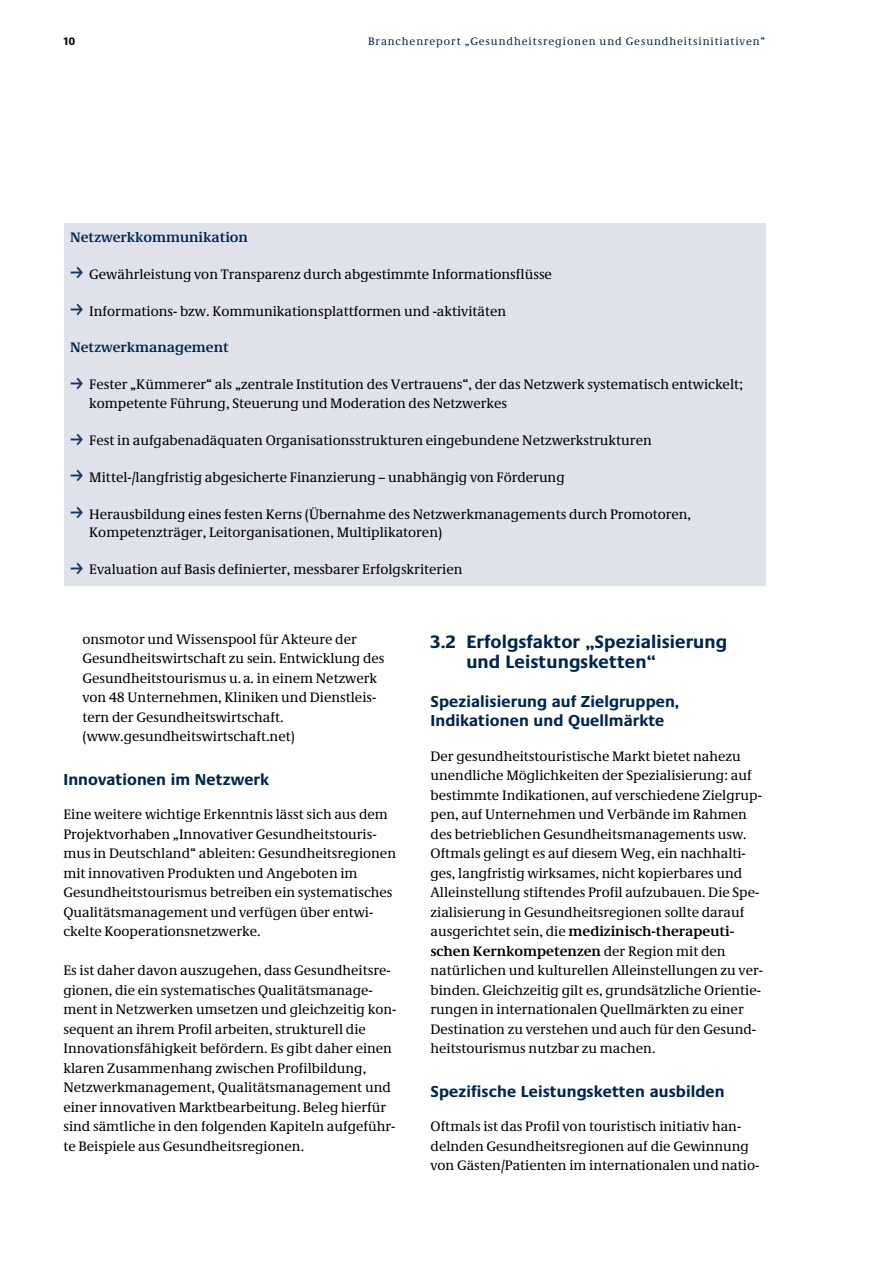
<style>
.page{position:relative;width:893px;height:1263px;background:#fff}
.page>*{position:absolute;margin:0;border:0;box-sizing:border-box;transform-origin:0 0}
.t1{font:700 18.75px/19.5px "Neue Praxis";letter-spacing:.005em;color:#002750}
.t2{font:700 16.5px/19.5px "Neue Praxis";letter-spacing:.005em;color:#002750}
.t3{font:14.25px/19.5px "Neue Demos";color:#000}
.t4{font:700 14.25px "Neue Demos";color:#002750}
.t5{font:11.25px "Neue Demos";letter-spacing:.08em;color:#002750}
.t6{font:700 11.25px "Neue Praxis";color:#000}
.s1{font-weight:700}
</style>
<div class="page">
<div style="left:64px;top:223px;width:701px;height:362px;background:#dfe1eb"></div>
<p class="t6" style="left:64px;top:34px;width:13px">10</p>
<p class="t5" style="left:368px;top:34px;width:399px">Branchenreport „Gesundheitsregionen und Gesundheitsinitiativen“</p>
<p class="t4" style="left:70px;top:229px;width:179px">Netzwerkkommunikation</p>
<p class="t3" style="left:70px;top:264px;width:483px"><sup>ƒ</sup> Gewährleistung von Transparenz durch abgestimmte Informationsflüsse</p>
<p class="t3" style="left:70px;top:301px;width:437px"><sup>ƒ</sup> Informations- bzw. Kommunikationsplattformen und -aktivitäten</p>
<p class="t4" style="left:70px;top:339px;width:160px">Netzwerkmanagement</p>
<p class="t3" style="left:89px;top:375px;width:655px;line-height:18.5px;text-indent:-19px"><sup>ƒ</sup> Fester „Kümmerer“ als „zentrale Institution des Vertrauens“, der das Netzwerk systematisch entwickelt; kompetente Führung, Steuerung und Moderation des Netzwerkes</p>
<p class="t3" style="left:70px;top:430px;width:583px"><sup>ƒ</sup> Fest in aufgabenadäquaten Organisationsstrukturen eingebundene Netzwerkstrukturen</p>
<p class="t3" style="left:70px;top:467px;width:496px"><sup>ƒ</sup> Mittel-/langfristig abgesicherte Finanzierung – unabhängig von Förderung</p>
<p class="t3" style="left:89px;top:504px;width:603px;line-height:18.5px;text-indent:-19px"><sup>ƒ</sup> Herausbildung eines festen Kerns (Übernahme des Netzwerkmanagements durch Promotoren,<br>Kompetenzträger, Leitorganisationen, Multiplikatoren)</p>
<p class="t3" style="left:70px;top:559px;width:394px"><sup>ƒ</sup> Evaluation auf Basis definierter, messbarer Erfolgskriterien</p>
<p class="t3" style="left:83px;top:629px;width:303px">onsmotor und Wissenspool für Akteure der Gesundheitswirtschaft zu sein. Entwicklung des Gesundheitstourismus u.a. in einem Netzwerk von 48 Unternehmen, Kliniken und Dienstleis&shy;tern der Gesundheitswirtschaft. (www.gesundheitswirtschaft.net)</p>
<p class="t2" style="left:63px;top:769px;width:207px">Innovationen im Netzwerk</p>
<p class="t3" style="left:63px;top:804px;width:334px">Eine weitere wichtige Erkenntnis lässt sich aus dem Projektvorhaben „Innovativer Gesundheitstouris&shy;mus in Deutschland“ ableiten: Gesundheitsregionen mit innovativen Produkten und Angeboten im Gesundheitstourismus betreiben ein systematisches Qualitätsmanagement und verfügen über entwi&shy;ckelte Kooperationsnetzwerke.</p>
<p class="t3" style="left:63px;top:960px;width:334px">Es ist daher davon auszugehen, dass Gesundheitsre&shy;gionen, die ein systematisches Qualitätsmanage&shy;ment in Netzwerken umsetzen und gleichzeitig kon&shy;sequent an ihrem Profil arbeiten, strukturell die Innovationsfähigkeit befördern. Es gibt daher einen klaren Zusammenhang zwischen Profilbildung, Netzwerkmanagement, Qualitätsmanagement und einer innovativen Marktbearbeitung. Beleg hierfür sind sämtliche in den folgenden Kapiteln aufgeführ&shy;te Beispiele aus Gesundheitsregionen.</p>
<h1 class="t1" style="left:466px;top:632px;width:262px;text-indent:-36px">3.2 Erfolgsfaktor „Spezialisierung und Leistungsketten“</h1>
<p class="t2" style="left:431px;top:691px;width:250px">Spezialisierung auf Zielgruppen,<br>Indikationen und Quellmärkte</p>
<p class="t3" style="left:431px;top:746px;width:334px">Der gesundheitstouristische Markt bietet nahezu unendliche Möglichkeiten der Spezialisierung: auf bestimmte Indikationen, auf verschiedene Zielgrup&shy;pen, auf Unternehmen und Verbände im Rahmen des betrieblichen Gesundheitsmanagements usw.<br>Oftmals gelingt es auf diesem Weg, ein nachhalti&shy;ges, langfristig wirksames, nicht kopierbares und Alleinstellung stiftendes Profil aufzubauen. Die Spe&shy;zialisierung in Gesundheitsregionen sollte darauf ausgerichtet sein, die <span class="s1">medizinisch-therapeuti&shy;schen Kernkompetenzen</span> der Region mit den natürlichen und kulturellen Alleinstellungen zu ver&shy;binden. Gleichzeitig gilt es, grundsätzliche Orientie&shy;rungen in internationalen Quellmärkten zu einer Destination zu verstehen und auch für den Gesund&shy;heitstourismus nutzbar zu machen.</p>
<p class="t2" style="left:431px;top:1081px;width:296px">Spezifische Leistungsketten ausbilden</p>
<p class="t3" style="left:431px;top:1116px;width:330px">Oftmals ist das Profil von touristisch initiativ han&shy;delnden Gesundheitsregionen auf die Gewinnung von Gästen/Patienten im internationalen und natio-</p>
</div>
